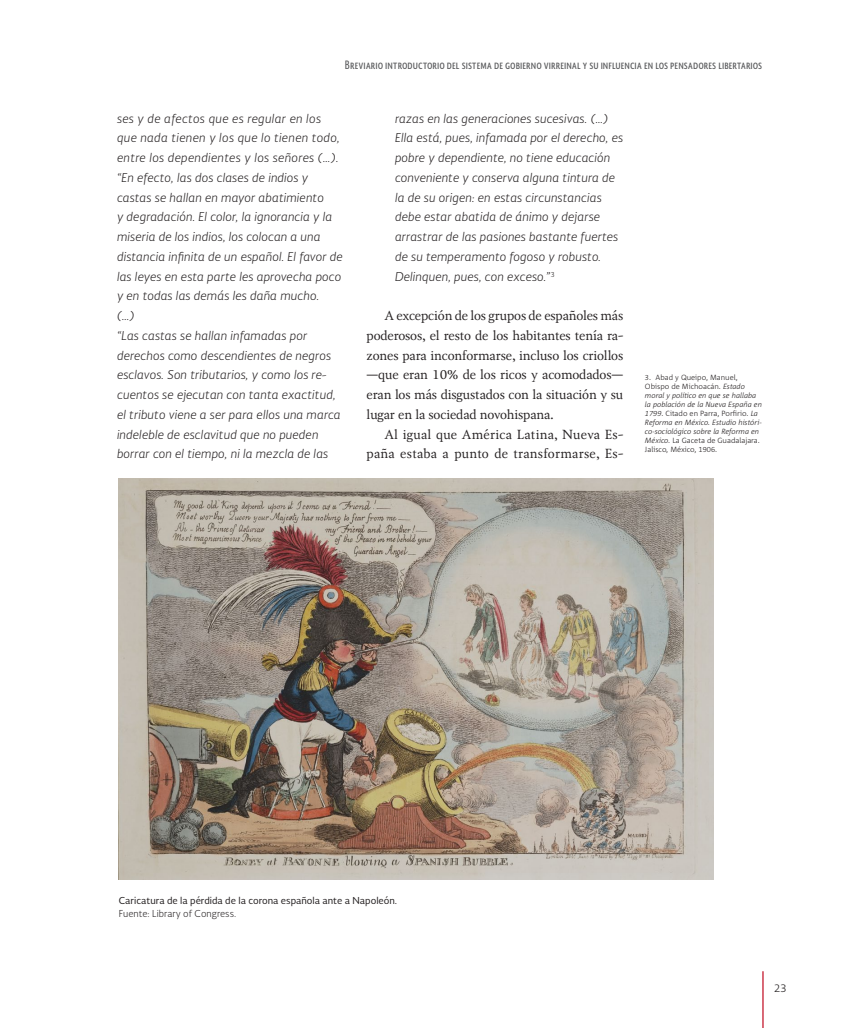
<style>
.page{position:relative;width:851px;height:1028px;background:#fff}
.page>*{position:absolute;margin:0;border:0;box-sizing:border-box;transform-origin:0 0}
.textos_continuos{font:13.12px/19.8px "Soberana Texto";letter-spacing:.01em;color:#231f20;text-align:justify}
.texto_resaltado{font:italic 300 11.88px/19.8px "Soberana Sans";color:#231f20}
.t1{font:11.25px "Soberana Sans Condensed";color:#57585a}
.t2{font:300 11.25px "Corpid";color:#231f20}
.pies_de_foto{font:9.38px "Soberana Sans";color:#231f20}
.fuente_pies_de_foto{font:300 9.38px "Soberana Sans";color:#231f20}
.t3{font:italic 300 7.5px/9px "Corpid";color:#231f20}
.s1{font-style:normal}
</style>
<div class="page">
<hr style="left:762px;top:971px;width:1px;height:57px;background:#c31227">
<img style="left:119px;top:478px;width:594px;height:401px">
<p class="t1" style="left:345px;top:57px;width:419px">Breviario introductorio del sistema de gobierno virreinal y su influencia en los pensadores libertarios</p>
<p class="texto_resaltado" style="left:117px;top:108px;width:224px">ses y de afectos que es regular en los que nada tienen y los que lo tienen todo, entre los dependientes y los señores (…).</p>
<p class="texto_resaltado" style="left:117px;top:167px;width:227px">“En efecto, las dos clases de indios y castas se hallan en mayor abatimiento<br>y degradación. El color, la ignorancia y la miseria de los indios, los colocan a una distancia infinita de un español. El favor de las leyes en esta parte les aprovecha poco y en todas las demás les daña mucho.</p>
<p class="texto_resaltado" style="left:117px;top:305px;width:19px">(…)</p>
<p class="texto_resaltado" style="left:117px;top:325px;width:225px">“Las castas se hallan infamadas por derechos como descendientes de negros esclavos. Son tributarios, y como los re&shy;cuentos se ejecutan con tanta exactitud, el tributo viene a ser para ellos una marca indeleble de esclavitud que no pueden borrar con el tiempo, ni la mezcla de las</p>
<p class="texto_resaltado" style="left:395px;top:108px;width:230px">razas en las generaciones sucesivas. (…)<br>Ella está, pues, infamada por el derecho, es pobre y dependiente, no tiene educación conveniente y conserva alguna tintura de la de su origen: en estas circunstancias debe estar abatida de ánimo y dejarse arrastrar de las pasiones bastante fuertes de su temperamento fogoso y robusto.<br>Delinquen, pues, con exceso.”<sup>3</sup></p>
<p class="textos_continuos" style="left:366px;top:305px;width:258px;text-indent:18px">A excepción de los grupos de españoles más poderosos, el resto de los habitantes tenía ra&shy;zones para inconformarse, incluso los criollos —que eran 10% de los ricos y acomodados— eran los más disgustados con la situación y su lugar en la sociedad novohispana.</p>
<p class="textos_continuos" style="left:366px;top:424px;width:258px;text-align:right">Al igual que América Latina, Nueva Es&shy;paña estaba a punto de transformarse, Es-</p>
<p class="t3" style="left:645px;top:372px;width:118px"><span class="s1">3. Abad y Queipo, Manuel,<br>Obispo de Michoacán.</span> Estado moral y político en que se hallaba la población de la Nueva España en<br>1799<span class="s1">. Citado en Parra, Porfirio.</span> La<br>Reforma en México. Estudio históri&shy;co-sociológico sobre la Reforma en<br>México. <span class="s1">La Gaceta de Guadalajara.<br>Jalisco, México, 1906.</span></p>
<p class="pies_de_foto" style="left:119px;top:894px;width:280px">Caricatura de la pérdida de la corona española ante a Napoleón.</p>
<p class="fuente_pies_de_foto" style="left:119px;top:907px;width:119px">Fuente: Library of Congress.</p>
<p class="t2" style="left:774px;top:981px;width:14px">23</p>
</div>
